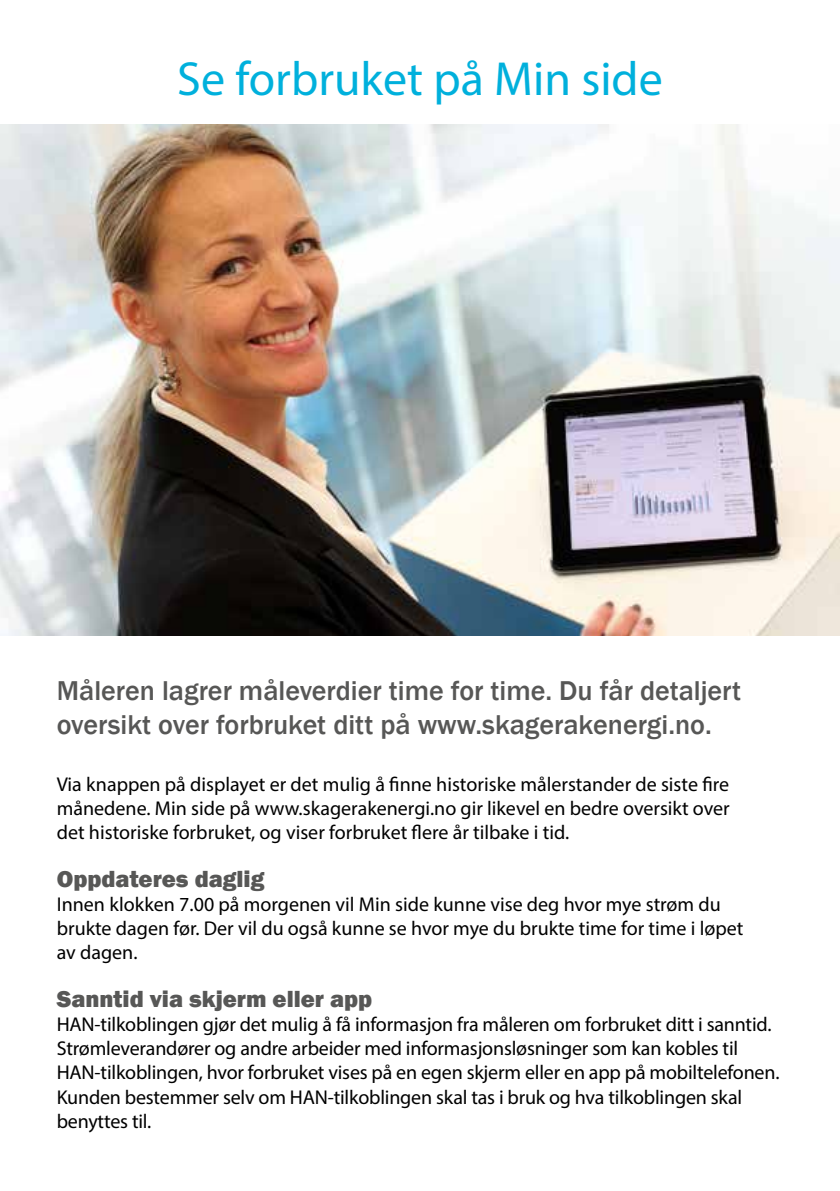
<style>
.page{position:relative;width:840px;height:1191px;background:#fff}
.page>*{position:absolute;margin:0;border:0;box-sizing:border-box;transform-origin:0 0}
.t1{font:48px "Myriad Pro";color:#00b0dc}
.t2{font:500 28px/33.6px "Franklin Gothic";color:#575756}
.t3{font:800 24px "Franklin Gothic";color:#575756}
.t4{font:20px/24px "Myriad Pro";letter-spacing:-.01em;color:#000}
</style>
<div class="page">
<img style="left:0;top:125px;width:839px;height:510px">
<h1 class="t1" style="left:177px;top:49px;width:487px">Se forbruket på Min side</h1>
<h2 class="t2" style="left:57px;top:674px;width:685px">Måleren lagrer måleverdier time for time. Du får detaljert oversikt over forbruket ditt på www.skagerakenergi.no.</h2>
<p class="t4" style="left:57px;top:772px;width:674px;text-align:justify">Via knappen på displayet er det mulig å finne historiske målerstander de siste fire månedene. Min side på www.skagerakenergi.no gir likevel en bedre oversikt over det historiske forbruket, og viser forbruket flere år tilbake i tid.</p>
<p class="t3" style="left:57px;top:864px;width:209px">Oppdateres daglig</p>
<p class="t4" style="left:57px;top:892px;width:688px">Innen klokken 7.00 på morgenen vil Min side kunne vise deg hvor mye strøm du brukte dagen før. Der vil du også kunne se hvor mye du brukte time for time i løpet av dagen.</p>
<p class="t3" style="left:57px;top:984px;width:317px">Sanntid via skjerm eller app</p>
<p class="t4" style="left:57px;top:1012px;width:723px">HAN-tilkoblingen gjør det mulig å få informasjon fra måleren om forbruket ditt i sanntid.<br>Strømleverandører og andre arbeider med informasjonsløsninger som kan kobles til HAN-tilkoblingen, hvor forbruket vises på en egen skjerm eller en app på mobiltelefonen.<br>Kunden bestemmer selv om HAN-tilkoblingen skal tas i bruk og hva tilkoblingen skal benyttes til.</p>
</div>
